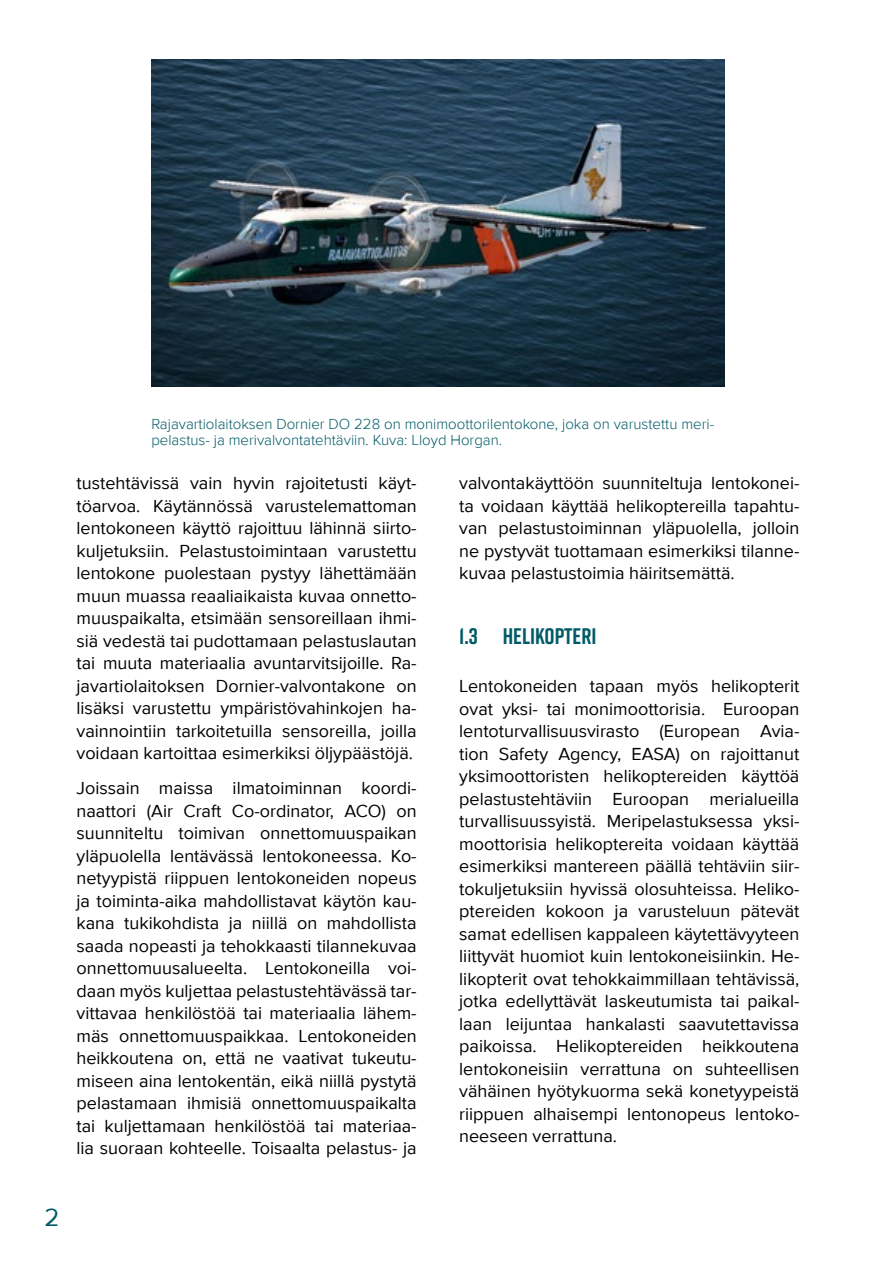
<style>
.page{position:relative;width:893px;height:1263px;background:#fff}
.page>*{position:absolute;margin:0;border:0;box-sizing:border-box;transform-origin:0 0}
.t1{font:25.5px "Proxima Nova A";color:#005b67}
.Otsikko_3{font:700 22.5px "Rift";color:#005b67}
.t2{font:18px/22.5px "Proxima Nova";color:#000;text-align:justify}
.t3{font:300 15px/16.5px "Proxima Nova";color:#005b67}
</style>
<div class="page">
<img style="left:151px;top:60px;width:574px;height:327px">
<p class="t3" style="left:151px;top:414px;width:564px">Rajavartiolaitoksen Dornier DO 228 on monimoottorilentokone, joka on varustettu meri&shy;pelastus- ja merivalvontatehtäviin. Kuva: Lloyd Horgan.</p>
<p class="t2" style="left:77px;top:471px;width:342px">tustehtävissä vain hyvin rajoitetusti käyt&shy;töarvoa. Käytännössä varustelemattoman lentokoneen käyttö rajoittuu lähinnä siirto&shy;kuljetuksiin. Pelastustoimintaan varustettu lentokone puolestaan pystyy lähettämään muun muassa reaaliaikaista kuvaa onnetto&shy;muuspaikalta, etsimään sensoreillaan ihmi&shy;siä vedestä tai pudottamaan pelastuslautan tai muuta materiaalia avuntarvitsijoille. Ra&shy;javartiolaitoksen Dornier-valvontakone on lisäksi varustettu ympäristövahinkojen ha&shy;vainnointiin tarkoitetuilla sensoreilla, joilla voidaan kartoittaa esimerkiksi öljypäästöjä.</p>
<p class="t2" style="left:77px;top:776px;width:342px">Joissain maissa ilmatoiminnan koordi&shy;naattori (Air Craft Co-ordinator, ACO) on suunniteltu toimivan onnettomuuspaikan yläpuolella lentävässä lentokoneessa. Ko&shy;netyypistä riippuen lentokoneiden nopeus ja toiminta-aika mahdollistavat käytön kau&shy;kana tukikohdista ja niillä on mahdollista saada nopeasti ja tehokkaasti tilannekuvaa onnettomuusalueelta. Lentokoneilla voi&shy;daan myös kuljettaa pelastustehtävässä tar&shy;vittavaa henkilöstöä tai materiaalia lähem&shy;mäs onnettomuuspaikkaa. Lentokoneiden heikkoutena on, että ne vaativat tukeutu&shy;miseen aina lentokentän, eikä niillä pystytä pelastamaan ihmisiä onnettomuuspaikalta tai kuljettamaan henkilöstöä tai materiaa&shy;lia suoraan kohteelle. Toisaalta pelastus- ja</p>
<p class="t2" style="left:459px;top:471px;width:342px">valvontakäyttöön suunniteltuja lentokonei&shy;ta voidaan käyttää helikoptereilla tapahtu&shy;van pelastustoiminnan yläpuolella, jolloin ne pystyvät tuottamaan esimerkiksi tilanne&shy;kuvaa pelastustoimia häiritsemättä.</p>
<h3 class="Otsikko_3" style="left:459px;top:620px;width:139px">1.3 HELIKOPTERI</h3>
<p class="t2" style="left:459px;top:674px;width:342px">Lentokoneiden tapaan myös helikopterit ovat yksi- tai monimoottorisia. Euroopan lentoturvallisuusvirasto (European Avia&shy;tion Safety Agency, EASA) on rajoittanut yksimoottoristen helikoptereiden käyttöä pelastustehtäviin Euroopan merialueilla turvallisuussyistä. Meripelastuksessa yksi&shy;moottorisia helikoptereita voidaan käyttää esimerkiksi mantereen päällä tehtäviin siir&shy;tokuljetuksiin hyvissä olosuhteissa. Heliko&shy;ptereiden kokoon ja varusteluun pätevät samat edellisen kappaleen käytettävyyteen liittyvät huomiot kuin lentokoneisiinkin. He&shy;likopterit ovat tehokkaimmillaan tehtävissä, jotka edellyttävät laskeutumista tai paikal&shy;laan leijuntaa hankalasti saavutettavissa paikoissa. Helikoptereiden heikkoutena lentokoneisiin verrattuna on suhteellisen vähäinen hyötykuorma sekä konetyypeistä riippuen alhaisempi lentonopeus lentoko&shy;neeseen verrattuna.</p>
<h1 class="t1" style="left:45px;top:1198px;width:16px">2</h1>
</div>
